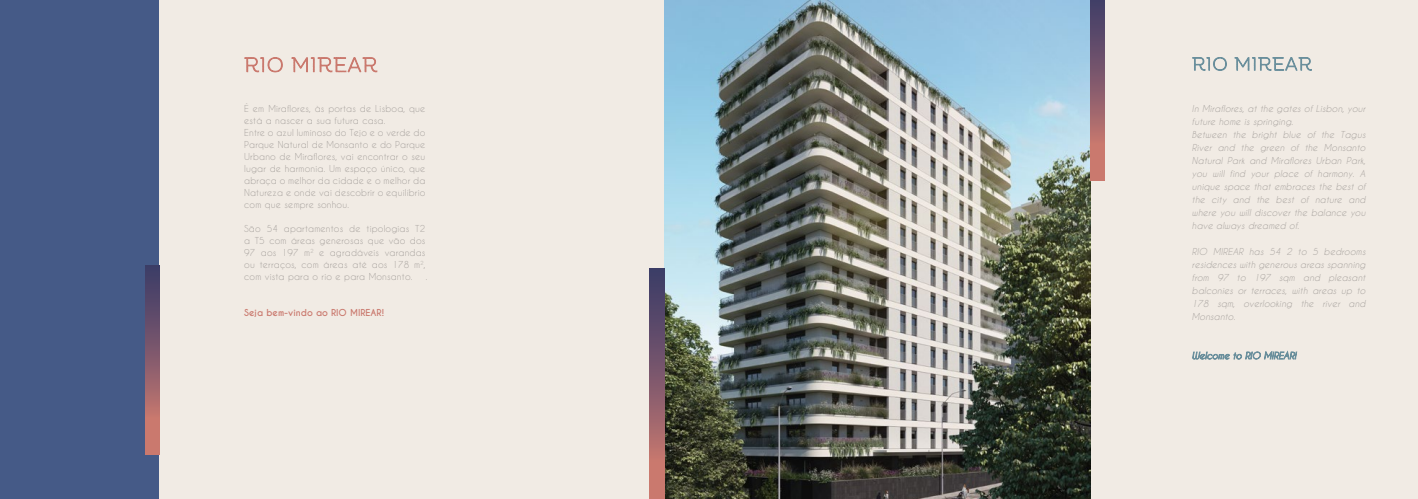
<style>
.page{position:relative;width:1418px;height:499px;background:#fff}
.page>*{position:absolute;margin:0;border:0;box-sizing:border-box;transform-origin:0 0}
.t1{font:italic 9px/13px "Caviar Dreams";letter-spacing:.015em;color:#a5a09c}
.t2{font:9px/12px "Caviar Dreams";letter-spacing:.02em;color:#a5a09c}
.t3{font:700 9px "Caviar Dreams";color:#ca796e}
</style>
<div class="page">
<div style="left:0;top:0;width:1417px;height:499px;background:#455a87"></div>
<div style="left:160px;top:0;width:1257px;height:499px;background:#f1ebe4"></div>
<svg style="left:244px;top:57px;width:39px;height:15px"></svg>
<svg style="left:291px;top:57px;width:86px;height:15px"></svg>
<svg style="left:1192px;top:57px;width:34px;height:14px"></svg>
<svg style="left:1234px;top:57px;width:77px;height:14px"></svg>
<svg style="left:1192px;top:350px;width:105px;height:10px"></svg>
<img style="left:664px;top:0;width:426px;height:499px">
<svg style="left:650px;top:269px;width:14px;height:230px;background:#865c6c"></svg>
<svg style="left:1090px;top:0;width:14px;height:181px;background:#8c5e6c"></svg>
<svg style="left:146px;top:265px;width:14px;height:189px;background:#885c6c"></svg>
<p class="t2" style="left:244px;top:102px;width:183px">É em Miraflores, às portas de Lisboa, que está a nascer a sua futura casa.<br>Entre o azul luminoso do Tejo e o verde do Parque Natural de Monsanto e do Parque Urbano de Miraflores, vai encontrar o seu lugar de harmonia. Um espaço único, que abraça o melhor da cidade e o melhor da Natureza e onde vai descobrir o equilíbrio com que sempre sonhou.</p>
<p class="t2" style="left:244px;top:222px;width:183px;text-align:justify">São 54 apartamentos de tipologias T2 a T5 com áreas generosas que vão dos 97 aos 197 m<sup>2</sup> e agradáveis varandas ou terraços, com áreas até aos 178 m<sup>2</sup>, com vista para o rio e para Monsanto.</p>
<p class="t2" style="left:426px;top:270px;width:3px">.</p>
<p class="t3" style="left:244px;top:307px;width:141px">Seja bem-vindo ao RIO MIREAR!</p>
<p class="t1" style="left:1191px;top:102px;width:175px">In Miraflores, at the gates of Lisbon, your future home is springing.<br>Between the bright blue of the Tagus River and the green of the Monsanto Natural Park and Miraflores Urban Park, you will find your place of harmony. A unique space that embraces the best of the city and the best of nature and where you will discover the balance you have always dreamed of.</p>
<p class="t1" style="left:1191px;top:245px;width:175px;text-align:justify">RIO MIREAR has 54 2 to 5 bedrooms residences with generous areas spanning from 97 to 197 sqm and pleasant balconies or terraces, with areas up to 178 sqm, overlooking the river and Monsanto.</p>
</div>
